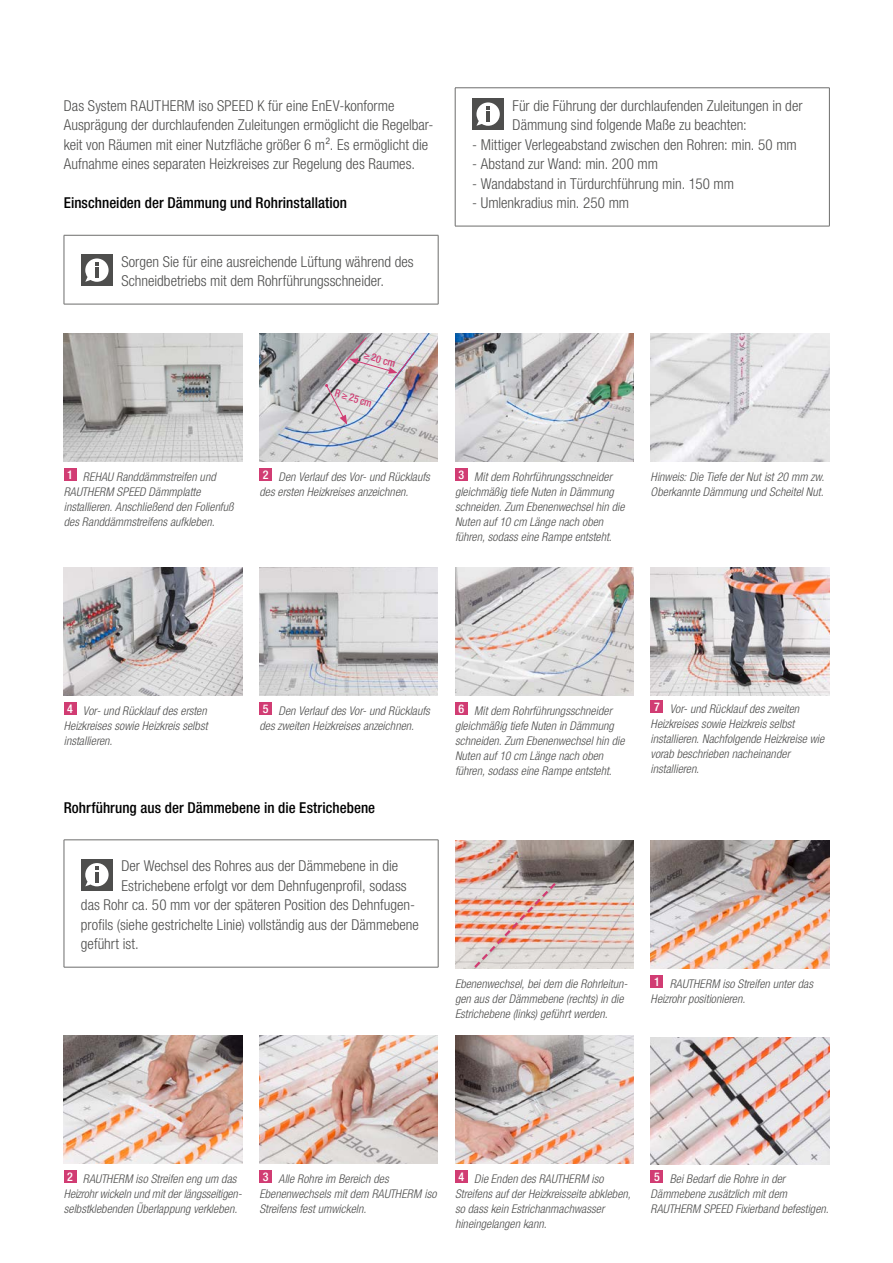
<style>
.page{position:relative;width:893px;height:1263px;background:#fff}
.page>*{position:absolute;margin:0;border:0;box-sizing:border-box;transform-origin:0 0}
.Bodytext{font:300 condensed 15px/19.5px "Helvetica Neue LTW1 G";color:#4e4e4d}
.Bodytext-2{font:500 condensed 15px "Helvetica Neue LTW1 G";letter-spacing:.005em;color:#000}
.Bodytext_headline{font:500 condensed 15px "Helvetica Neue LTW1 G";letter-spacing:.005em;color:#000}
.t1{font:italic 300 condensed 12px/15px "Helvetica Neue LTW1 G";letter-spacing:.005em;color:#4e4e4d}
.t2{font:500 condensed 12px "Helvetica Neue LTW1 G";color:#fff}
.t3{font:500 condensed 10.5px "Helvetica Neue LTW1 G";color:#d13c73;scale:.95 1}
.t4{font:500 condensed 10.5px "Helvetica Neue LTW1 G";color:#d13c73}
</style>
<div class="page">
<hr style="left:64px;top:235px;width:374px;height:1px;background:#6d6d6c">
<hr style="left:64px;top:235px;width:1px;height:69px;background:#6d6d6c">
<hr style="left:438px;top:235px;width:1px;height:69px;background:#6d6d6c">
<hr style="left:64px;top:304px;width:374px;height:1px;background:#6d6d6c">
<div style="left:81px;top:254px;width:32px;height:32px;background:#4e4e4d"></div>
<svg style="left:85px;top:258px;width:24px;height:24px"></svg>
<hr style="left:455px;top:88px;width:375px;height:1px;background:#6d6d6c">
<hr style="left:455px;top:88px;width:1px;height:138px;background:#6d6d6c">
<hr style="left:829px;top:88px;width:1px;height:138px;background:#6d6d6c">
<hr style="left:455px;top:226px;width:375px;height:1px;background:#6d6d6c">
<div style="left:472px;top:98px;width:32px;height:32px;background:#4e4e4d"></div>
<svg style="left:476px;top:102px;width:24px;height:24px"></svg>
<img style="left:64px;top:334px;width:178px;height:128px">
<img style="left:259px;top:334px;width:179px;height:128px">
<img style="left:325px;top:336px;width:91px;height:89px">
<img style="left:455px;top:334px;width:179px;height:128px">
<img style="left:651px;top:334px;width:178px;height:128px">
<div style="left:64px;top:468px;width:13px;height:13px;background:#d13c73"></div>
<div style="left:259px;top:468px;width:13px;height:13px;background:#d13c73"></div>
<div style="left:455px;top:468px;width:13px;height:13px;background:#d13c73"></div>
<img style="left:64px;top:568px;width:178px;height:128px">
<img style="left:259px;top:568px;width:179px;height:128px">
<img style="left:455px;top:568px;width:179px;height:128px">
<img style="left:651px;top:568px;width:178px;height:128px">
<div style="left:64px;top:702px;width:13px;height:13px;background:#d13c73"></div>
<div style="left:259px;top:702px;width:13px;height:13px;background:#d13c73"></div>
<div style="left:455px;top:702px;width:13px;height:13px;background:#d13c73"></div>
<div style="left:651px;top:700px;width:12px;height:13px;background:#d13c73"></div>
<hr style="left:64px;top:839px;width:374px;height:1px;background:#6d6d6c">
<hr style="left:64px;top:840px;width:1px;height:127px;background:#6d6d6c">
<hr style="left:438px;top:840px;width:1px;height:127px;background:#6d6d6c">
<hr style="left:64px;top:967px;width:374px;height:1px;background:#6d6d6c">
<div style="left:81px;top:859px;width:32px;height:32px;background:#4e4e4d"></div>
<svg style="left:85px;top:863px;width:24px;height:23px"></svg>
<img style="left:455px;top:841px;width:179px;height:128px">
<img style="left:472px;top:880px;width:86px;height:89px">
<img style="left:651px;top:841px;width:178px;height:128px">
<div style="left:651px;top:975px;width:12px;height:13px;background:#d13c73"></div>
<img style="left:64px;top:1036px;width:178px;height:128px">
<img style="left:259px;top:1036px;width:179px;height:128px">
<img style="left:455px;top:1036px;width:179px;height:128px">
<img style="left:651px;top:1037px;width:178px;height:128px">
<div style="left:64px;top:1170px;width:13px;height:13px;background:#d13c73"></div>
<div style="left:259px;top:1170px;width:13px;height:13px;background:#d13c73"></div>
<div style="left:455px;top:1170px;width:13px;height:13px;background:#d13c73"></div>
<div style="left:651px;top:1170px;width:12px;height:13px;background:#d13c73"></div>
<p class="Bodytext" style="left:64px;top:96px;width:371px">Das System RAUTHERM iso SPEED K für eine EnEV-konforme Ausprägung der durchlaufenden Zuleitungen ermöglicht die Regelbar&shy;keit von Räumen mit einer Nutzfläche größer 6 m². Es ermöglicht die Aufnahme eines separaten Heizkreises zur Regelung des Raumes.</p>
<p class="Bodytext_headline" style="left:64px;top:194px;width:285px">Einschneiden der Dämmung und Rohrinstallation</p>
<p class="Bodytext" style="left:121px;top:252px;width:294px">Sorgen Sie für eine ausreichende Lüftung während des<br>Schneidbetriebs mit dem Rohrführungsschneider.</p>
<p class="t4" style="left:366px;top:348px;width:34px;rotate:17deg">≥20 cm</p>
<p class="t3" style="left:337px;top:387px;width:42px;rotate:16deg">R ≥ 25 cm</p>
<p class="Bodytext" style="left:513px;top:96px;width:291px">Für die Führung der durchlaufenden Zuleitungen in der<br>Dämmung sind folgende Maße zu beachten:</p>
<p class="Bodytext" style="left:472px;top:135px;width:326px">- Mittiger Verlegeabstand zwischen den Rohren: min. 50 mm</p>
<p class="Bodytext" style="left:472px;top:154px;width:187px">- Abstand zur Wand: min. 200 mm</p>
<p class="Bodytext" style="left:472px;top:174px;width:263px">- Wandabstand in Türdurchführung min. 150 mm</p>
<p class="Bodytext" style="left:472px;top:193px;width:158px">- Umlenkradius min. 250 mm</p>
<p class="t1" style="left:64px;top:469px;width:171px;text-indent:19px">REHAU Randdämmstreifen und RAUTHERM SPEED Dämmplatte installieren. Anschließend den Folienfuß des Randdämmstreifens aufkleben.</p>
<p class="t2" style="left:263px;top:467px;width:7px">2</p>
<p class="t2" style="left:67px;top:467px;width:7px">1</p>
<p class="t1" style="left:259px;top:469px;width:172px;text-indent:19px">Den Verlauf des Vor- und Rücklaufs des ersten Heizkreises anzeichnen.</p>
<p class="t2" style="left:458px;top:467px;width:7px">3</p>
<p class="t1" style="left:455px;top:469px;width:171px;text-indent:19px">Mit dem Rohrführungsschneider gleichmäßig tiefe Nuten in Dämmung schneiden. Zum Ebenenwechsel hin die Nuten auf 10 cm Länge nach oben führen, sodass eine Rampe entsteht.</p>
<p class="t1" style="left:651px;top:469px;width:175px">Hinweis: Die Tiefe der Nut ist 20 mm zw.<br>Oberkannte Dämmung und Scheitel Nut.</p>
<p class="t2" style="left:67px;top:701px;width:7px">4</p>
<p class="t1" style="left:259px;top:703px;width:172px;text-indent:19px">Den Verlauf des Vor- und Rücklaufs des zweiten Heizkreises anzeichnen.</p>
<p class="t2" style="left:458px;top:701px;width:7px">6</p>
<p class="t1" style="left:64px;top:703px;width:145px;text-align:justify;text-indent:19px">Vor- und Rücklauf des ersten Heizkreises sowie Heizkreis selbst installieren.</p>
<p class="t2" style="left:263px;top:701px;width:7px">5</p>
<p class="t1" style="left:455px;top:703px;width:171px;text-indent:19px">Mit dem Rohrführungsschneider gleichmäßig tiefe Nuten in Dämmung schneiden. Zum Ebenenwechsel hin die Nuten auf 10 cm Länge nach oben führen, sodass eine Rampe entsteht.</p>
<p class="Bodytext-2" style="left:64px;top:798px;width:313px">Rohrführung aus der Dämmebene in die Estrichebene</p>
<p class="Bodytext" style="left:121px;top:856px;width:278px">Der Wechsel des Rohres aus der Dämmebene in die</p>
<p class="Bodytext" style="left:121px;top:876px;width:287px">Estrichebene erfolgt vor dem Dehnfugenprofil, sodass</p>
<p class="Bodytext" style="left:81px;top:895px;width:336px">das Rohr ca. 50 mm vor der späteren Position des Dehnfugen-</p>
<p class="Bodytext" style="left:81px;top:915px;width:339px">profils (siehe gestrichelte Linie) vollständig aus der Dämmebene</p>
<p class="Bodytext" style="left:81px;top:934px;width:59px">geführt ist.</p>
<p class="t2" style="left:654px;top:699px;width:7px">7</p>
<p class="t1" style="left:651px;top:701px;width:175px;text-indent:19px">Vor- und Rücklauf des zweiten<br>Heizkreises sowie Heizkreis selbst installieren. Nachfolgende Heizkreise wie vorab beschrieben nacheinander installieren.</p>
<p class="t1" style="left:455px;top:976px;width:174px">Ebenenwechsel, bei dem die Rohrleitun&shy;gen aus der Dämmebene (rechts) in die<br>Estrichebene (links) geführt werden.</p>
<p class="t2" style="left:654px;top:974px;width:7px">1</p>
<p class="t1" style="left:651px;top:976px;width:164px;text-indent:19px">RAUTHERM iso Streifen unter das<br>Heizrohr positionieren.</p>
<p class="t1" style="left:64px;top:1171px;width:180px;text-indent:19px">RAUTHERM iso Streifen eng um das<br>Heizrohr wickeln und mit der längsseitigen&shy;selbstklebenden Überlappung verkleben.</p>
<p class="t2" style="left:263px;top:1169px;width:7px">3</p>
<p class="t1" style="left:259px;top:1171px;width:179px;text-indent:19px">Alle Rohre im Bereich des<br>Ebenenwechsels mit dem RAUTHERM iso<br>Streifens fest umwickeln.</p>
<p class="t2" style="left:458px;top:1169px;width:7px">4</p>
<p class="t2" style="left:67px;top:1169px;width:7px">2</p>
<p class="t1" style="left:455px;top:1171px;width:177px;text-indent:19px">Die Enden des RAUTHERM iso<br>Streifens auf der Heizkreisseite abkleben, so dass kein Estrichanmachwasser hineingelangen kann.</p>
<p class="t2" style="left:654px;top:1169px;width:7px">5</p>
<p class="t1" style="left:651px;top:1171px;width:180px;text-indent:19px">Bei Bedarf die Rohre in der<br>Dämmebene zusätzlich mit dem<br>RAUTHERM SPEED Fixierband befestigen.</p>
</div>
